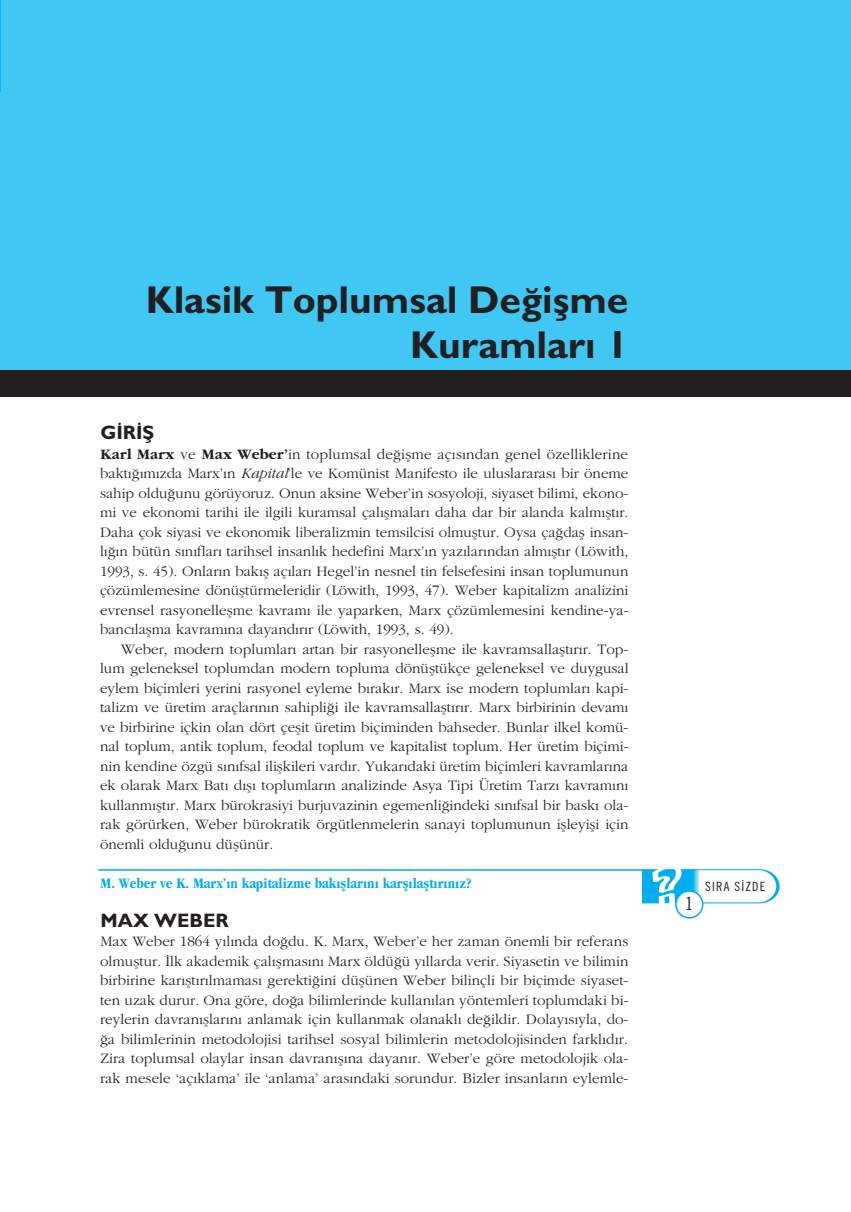
<style>
.page{position:relative;width:851px;height:1212px;background:#fff}
.page>*{position:absolute;margin:0;border:0;box-sizing:border-box;transform-origin:0 0}
.t1{font:700 39px/45px "Gill Sans";color:#231f20;text-align:right}
.t2{font:700 19.5px "Gill Sans";color:#231f20}
.t3{font:18px "Trade Gothic Cond";color:#231f20}
.t4{font:300 15px/19.5px "Garamond";color:#231f20;text-align:justify}
.t5{font:700 15px "Garamond Cond";color:#00aeef}
.t6{font:12.75px "Trade Gothic Cond";letter-spacing:.095em;color:#231f20}
.t7{font:12.45px "Trade Gothic Cond";letter-spacing:.105em;color:#231f20}
.s1{font-weight:700}
.s2{font-style:italic}
</style>
<div class="page">
<hr style="left:0;top:0;width:1px;height:397px;background:#40c7f4">
<div style="left:1px;top:0;width:849px;height:397px;background:#40c7f4"></div>
<svg style="left:0;top:370px;width:1px;height:27px"></svg>
<div style="left:1px;top:370px;width:849px;height:27px;background:#231f20"></div>
<hr style="left:0;top:0;width:1px;height:92px;background:#00baf1">
<hr style="left:98px;top:869px;width:544px;height:2px;background:#00aeef">
<svg style="left:642px;top:869px;width:138px;height:49px"></svg>
<h1 class="t1" style="left:146px;top:277px;width:484px">Klasik Toplumsal De¤iflme<br>Kuramlar› 1</h1>
<h2 class="t2" style="left:100px;top:421px;width:55px">G‹R‹fi</h2>
<p class="t4" style="left:100px;top:444px;width:530px"><span class="s1">Karl Marx</span> ve <span class="s1">Max Weber’</span>in toplumsal de¤iflme aç›s›ndan genel özelliklerine bakt›¤›m›zda Marx’›n <span class="s2">Kapital</span>’le ve Komünist Manifesto ile uluslararas› bir öneme sahip oldu¤unu görüyoruz. Onun aksine Weber’in sosyoloji, siyaset bilimi, ekono&shy;mi ve ekonomi tarihi ile ilgili kuramsal çal›flmalar› daha dar bir alanda kalm›flt›r.<br>Daha çok siyasi ve ekonomik liberalizmin temsilcisi olmufltur. Oysa ça¤dafl insan&shy;l›¤›n bütün s›n›flar› tarihsel insanl›k hedefini Marx’›n yaz›lar›ndan alm›flt›r (Löwith, 1993, s. 45). Onlar›n bak›fl aç›lar› Hegel’in nesnel tin felsefesini insan toplumunun çözümlemesine dönüfltürmeleridir (Löwith, 1993, 47). Weber kapitalizm analizini evrensel rasyonelleflme kavram› ile yaparken, Marx çözümlemesini kendine-ya&shy;banc›laflma kavram›na dayand›r›r (Löwith, 1993, s. 49).</p>
<p class="t4" style="left:100px;top:639px;width:530px;text-indent:21px">Weber, modern toplumlar› artan bir rasyonelleflme ile kavramsallaflt›r›r. Top&shy;lum geleneksel toplumdan modern topluma dönüfltükçe geleneksel ve duygusal eylem biçimleri yerini rasyonel eyleme b›rak›r. Marx ise modern toplumlar› kapi&shy;talizm ve üretim araçlar›n›n sahipli¤i ile kavramsallaflt›r›r. Marx birbirinin devam› ve birbirine içkin olan dört çeflit üretim biçiminden bahseder. Bunlar ilkel komü&shy;nal toplum, antik toplum, feodal toplum ve kapitalist toplum. Her üretim biçimi&shy;nin kendine özgü s›n›fsal iliflkileri vard›r. Yukar›daki üretim biçimleri kavramlar›na ek olarak Marx Bat› d›fl› toplumlar›n analizinde Asya Tipi Üretim Tarz› kavram›n› kullanm›flt›r. Marx bürokrasiyi burjuvazinin egemenli¤indeki s›n›fsal bir bask› ola&shy;rak görürken, Weber bürokratik örgütlenmelerin sanayi toplumunun iflleyifli için önemli oldu¤unu düflünür.</p>
<p class="t5" style="left:100px;top:874px;width:373px">M. Weber ve K. Marx’›n kapitalizme bak›fllar›n› karfl›laflt›r›n›z?</p>
<h2 class="t2" style="left:100px;top:909px;width:130px">MAX WEBER</h2>
<p class="t4" style="left:100px;top:931px;width:530px">Max Weber 1864 y›l›nda do¤du. K. Marx, Weber’e her zaman önemli bir referans olmufltur. ‹lk akademik çal›flmas›n› Marx öldü¤ü y›llarda verir. Siyasetin ve bilimin birbirine kar›flt›r›lmamas› gerekti¤ini düflünen Weber bilinçli bir biçimde siyaset&shy;ten uzak durur. Ona göre, do¤a bilimlerinde kullan›lan yöntemleri toplumdaki bi&shy;reylerin davran›fllar›n› anlamak için kullanmak olanakl› de¤ildir. Dolay›s›yla, do-¤a bilimlerinin metodolojisi tarihsel sosyal bilimlerin metodolojisinden farkl›d›r.<br>Zira toplumsal olaylar insan davran›fl›na dayan›r. Weber’e göre metodolojik ola&shy;rak mesele ‘aç›klama’ ile ‘anlama’ aras›ndaki sorundur. Bizler insanlar›n eylemle-</p>
<p class="t7" style="left:498px;top:929px;width:63px">DÜfiÜNEL‹M</p>
<p class="t7" style="left:506px;top:974px;width:41px">SORU</p>
<p class="t6" style="left:497px;top:1066px;width:62px">SIRA S‹ZDE</p>
<p class="t3" style="left:685px;top:893px;width:9px">1</p>
<p class="t6" style="left:705px;top:878px;width:62px">SIRA S‹ZDE</p>
</div>
